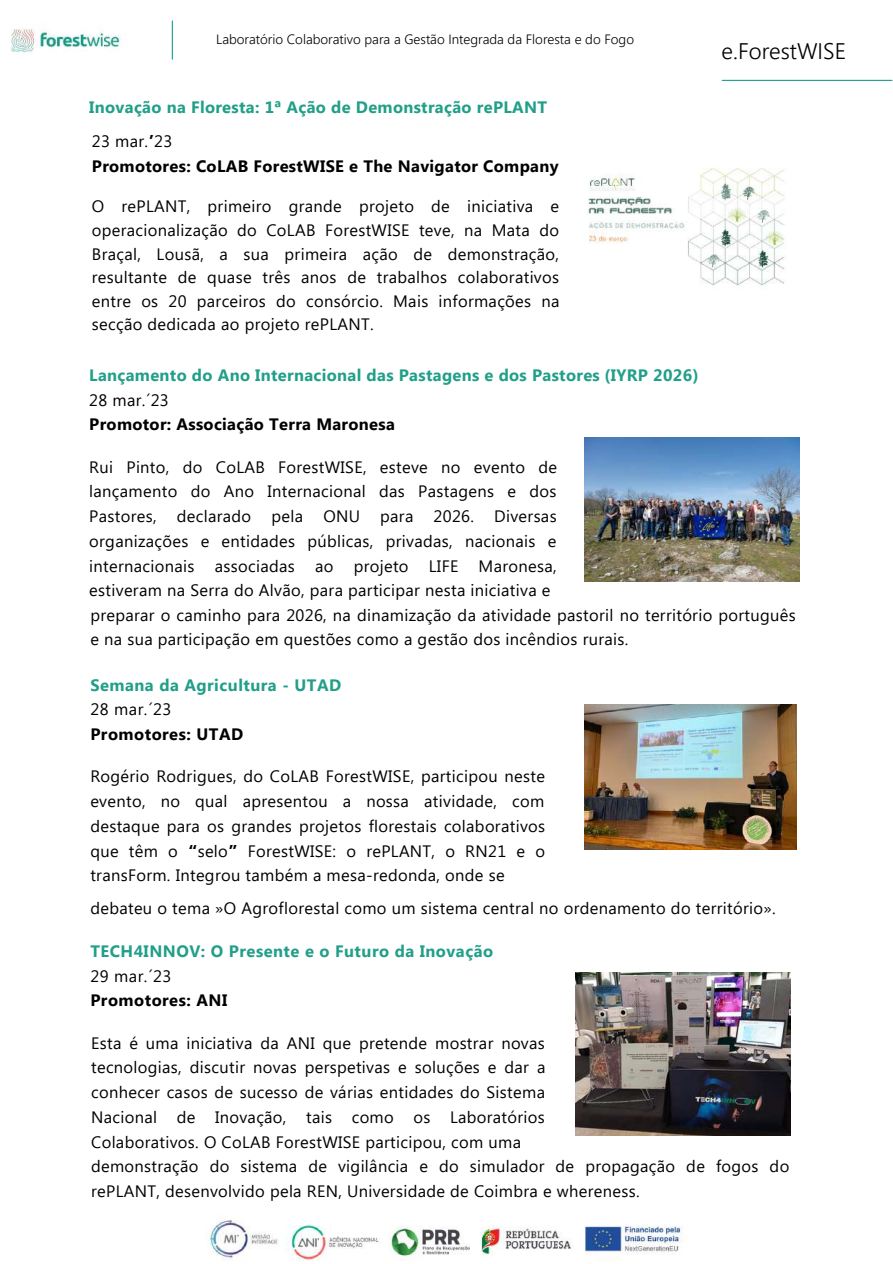
<style>
.page{position:relative;width:893px;height:1264px;background:#fff}
.page>*{position:absolute;margin:0;border:0;box-sizing:border-box;transform-origin:0 0}
.t1{font:300 22.5px "Segoe UI";color:#000}
.t2{font:16.5px/24.8px "Segoe UI";letter-spacing:.02em;color:#000;text-align:justify}
.t3{font:700 16.5px/24.8px "Segoe UI";letter-spacing:.02em;color:#219f88}
.t4{font:700 16.5px/24.8px "Segoe UI";letter-spacing:.02em;color:#000}
.t5{font:300 13.5px "Segoe UI";color:#000}
.s1{font-weight:400}
.s2{font-family:"Noto Sans Gurmukhi"}
.s3{font-family:"Noto Sans"}
.s4{font-weight:400;color:#000}
.s5{font-family:"Noto Sans Gurmukhi";font-weight:700}
</style>
<div class="page">
<hr style="left:722px;top:80px;width:169px;height:1px;background:#219f88">
<img style="left:208px;top:1220px;width:476px;height:41px">
<img style="left:588px;top:167px;width:197px;height:119px">
<img style="left:584px;top:438px;width:215px;height:143px">
<img style="left:584px;top:704px;width:212px;height:145px">
<img style="left:11px;top:26px;width:110px;height:27px">
<hr style="left:172px;top:21px;width:1px;height:38px;background:#219f88">
<img style="left:575px;top:972px;width:215px;height:163px">
<p class="t5" style="left:216px;top:29px;width:419px">Laboratório Colaborativo para a Gestão Integrada da Floresta e do Fogo</p>
<p class="t3" style="left:89px;top:93px;width:459px">Inovação na Floresta: 1ª Ação de Demonstração rePLANT</p>
<p class="t4" style="left:92px;top:128px;width:468px"><span class="s1">23 mar.</span><span class="s2">’</span><span class="s1">23<br></span>Promotores: CoLAB ForestWISE e The Navigator Company</p>
<p class="t2" style="left:92px;top:194px;width:469px;line-height:23.5px">O rePLANT, primeiro grande projeto de iniciativa e operacionalização do CoLAB ForestWISE teve, na Mata do Braçal, Lousã, a sua primeira ação de demonstração, resultante de quase três anos de trabalhos colaborativos entre os 20 parceiros do consórcio. Mais informações na secção dedicada ao projeto rePLANT.</p>
<p class="t3" style="left:89px;top:361px;width:610px">Lançamento do Ano Internacional das Pastagens e dos Pastores <span class="s3">(</span>IYRP 2026<span class="s3">)<br></span><span class="s4">28 mar.´23</span></p>
<p class="t4" style="left:89px;top:411px;width:307px">Promotor: Associação Terra Maronesa</p>
<p class="t2" style="left:89px;top:453px;width:469px">Rui Pinto, do CoLAB ForestWISE, esteve no evento de lançamento do Ano Internacional das Pastagens e dos Pastores, declarado pela ONU para 2026. Diversas organizações e entidades públicas, privadas, nacionais e internacionais associadas ao projeto LIFE Maronesa, estiveram na Serra do Alvão, para participar nesta iniciativa e</p>
<h1 class="t1" style="left:721px;top:35px;width:126px">e.ForestWISE</h1>
<p class="t2" style="left:90px;top:601px;width:706px">preparar o caminho para 2026, na dinamização da atividade pastoril no território português e na sua participação em questões como a gestão dos incêndios rurais.</p>
<p class="t3" style="left:90px;top:671px;width:252px">Semana da Agricultura - UTAD</p>
<p class="t2" style="left:90px;top:696px;width:83px">28 mar.´23</p>
<p class="t4" style="left:90px;top:720px;width:154px">Promotores: UTAD</p>
<p class="t2" style="left:90px;top:763px;width:456px">Rogério Rodrigues, do CoLAB ForestWISE, participou neste evento, no qual apresentou a nossa atividade, com destaque para os grandes projetos florestais colaborativos que têm o <span class="s5">“</span>selo<span class="s5">”</span> ForestWISE: o rePLANT, o RN21 e o transForm. Integrou também a mesa-redonda, onde se</p>
<p class="t2" style="left:90px;top:895px;width:686px">debateu o tema »O Agroflorestal como um sistema central no ordenamento do território».</p>
<p class="t3" style="left:90px;top:937px;width:404px">TECH4INNOV: O Presente e o Futuro da Inovação</p>
<p class="t2" style="left:90px;top:962px;width:83px">29 mar.´23</p>
<p class="t4" style="left:90px;top:987px;width:138px">Promotores: ANI</p>
<p class="t2" style="left:91px;top:1029px;width:699px;text-align:left">Esta é uma iniciativa da ANI que pretende mostrar novas<br>tecnologias, discutir novas perspetivas e soluções e dar a<br>conhecer casos de sucesso de várias entidades do Sistema<br>Nacional de Inovação, tais como os Laboratórios<br>Colaborativos. O CoLAB ForestWISE participou, com uma<br>demonstração do sistema de vigilância e do simulador de propagação de fogos do rePLANT, desenvolvido pela REN, Universidade de Coimbra e whereness.</p>
</div>
